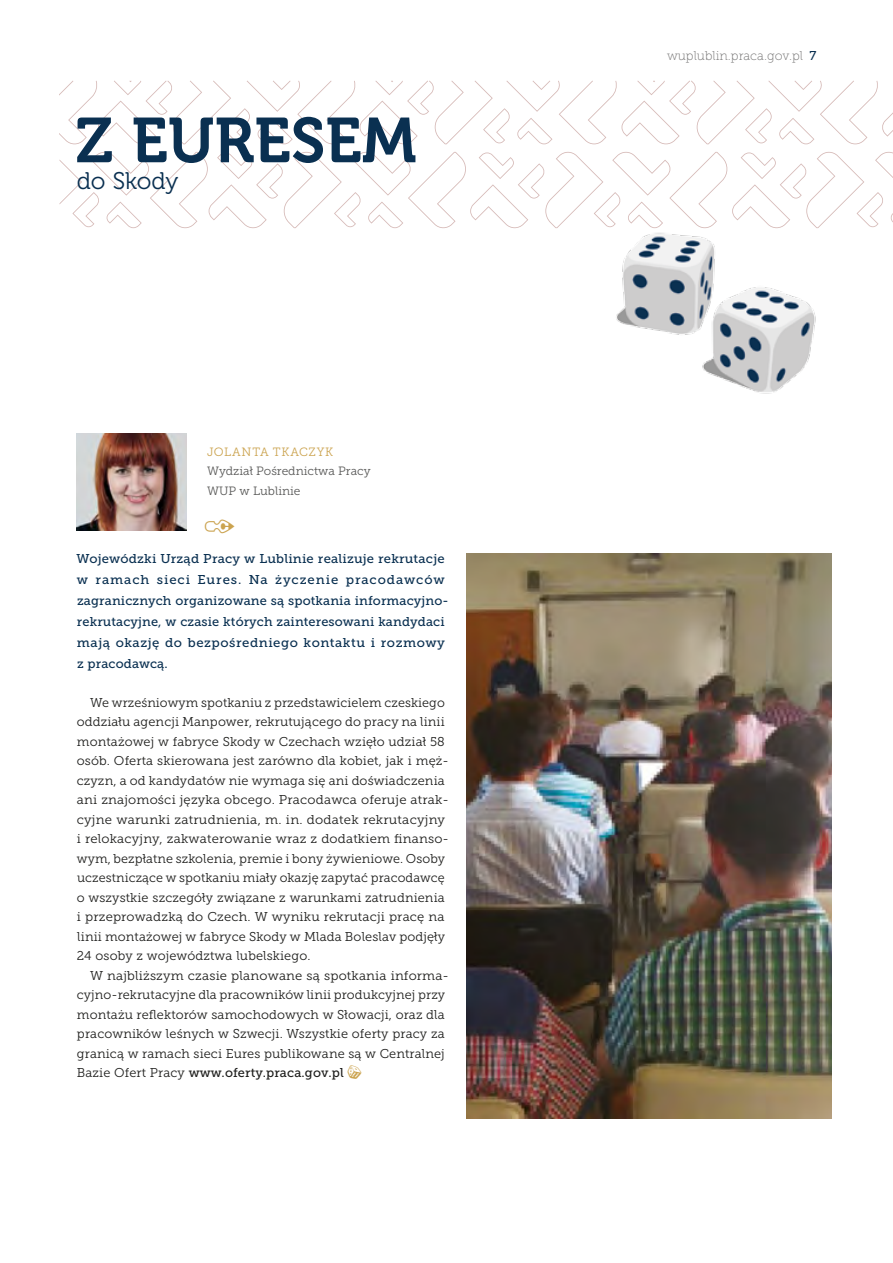
<style>
.page{position:relative;width:893px;height:1263px;background:#fff}
.page>*{position:absolute;margin:0;border:0;box-sizing:border-box;transform-origin:0 0}
.t1{font:63px "Museo 700";color:#0a3051}
.t2{font:24px "Museo 300";color:#0a3051}
.t3{font:12.75px/19.5px "Museo Slab 300";letter-spacing:.01em;color:#1d1d1b}
.t4{font:12.75px/21px "Museo Slab 500";letter-spacing:.01em;color:#0a3051}
.t5{font:12.75px "Museo Slab 500";letter-spacing:.01em;color:#1d1d1b}
.t6{font:12.75px "Museo Slab 100";color:#706f6f}
.t7{font:12px/19.5px "Museo Slab 300";color:#575756}
.t8{font:12px "Museo Slab 300";letter-spacing:.06em;color:#cba34f}
.s1{font-family:"Museo Slab 300"}
.s2{font-family:"Kingsbridge Rg Regular IKON";color:#cba34f}
.s3{font-family:"Museo Slab 500";color:#0a3051}
</style>
<div class="page">
<svg style="left:60px;top:152px;width:833px;height:76px"></svg>
<svg style="left:60px;top:81px;width:833px;height:63px"></svg>
<img style="left:467px;top:553px;width:364px;height:566px">
<img style="left:77px;top:433px;width:109px;height:97px">
<img style="left:592px;top:213px;width:246px;height:181px">
<h1 class="t1" style="left:76px;top:105px;width:342px">Z EURESEM</h1>
<h2 class="t2" style="left:77px;top:167px;width:103px">do Skody</h2>
<p class="t8" style="left:207px;top:445px;width:128px">JOLANTA TKACZYK</p>
<p class="t7" style="left:207px;top:462px;width:165px">Wydział Pośrednictwa Pracy<br>WUP w Lublinie</p>
<p class="t4" style="left:77px;top:548px;width:373px">Wojewódzki Urząd Pracy w Lublinie realizuje rekrutacje w ramach sieci Eures. Na życzenie pracodawców zagranicznych organizowane są spotkania informacyjno&shy;rekrutacyjne, w czasie których zainteresowani kandydaci mają okazję do bezpośredniego kontaktu i rozmowy z pracodawcą.</p>
<p class="t3" style="left:77px;top:693px;width:374px;text-indent:13px">We wrześniowym spotkaniu z przedstawicielem czeskiego oddziału agencji Manpower, rekrutującego do pracy na linii montażowej w fabryce Skody w Czechach wzięło udział 58 osób. Oferta skierowana jest zarówno dla kobiet, jak i męż&shy;czyzn, a od kandydatów nie wymaga się ani doświadczenia ani znajomości języka obcego. Pracodawca oferuje atrak&shy;cyjne warunki zatrudnienia, m. in. dodatek rekrutacyjny i relokacyjny, zakwaterowanie wraz z dodatkiem finanso&shy;wym, bezpłatne szkolenia, premie i bony żywieniowe. Osoby uczestniczące w spotkaniu miały okazję zapytać pracodawcę o wszystkie szczegóły związane z warunkami zatrudnienia i przeprowadzką do Czech. W wyniku rekrutacji pracę na linii montażowej w fabryce Skody w Mlada Boleslav podjęły 24 osoby z województwa lubelskiego.</p>
<p class="t3" style="left:77px;top:966px;width:374px;text-indent:13px">W najbliższym czasie planowane są spotkania informa&shy;cyjno-rekrutacyjne dla pracowników linii produkcyjnej przy montażu reflektorów samochodowych w Słowacji, oraz dla pracowników leśnych w Szwecji. Wszystkie oferty pracy za granicą w ramach sieci Eures publikowane są w Centralnej</p>
<p class="t5" style="left:77px;top:1066px;width:286px"><span class="s1">Bazie Ofert Pracy</span> www.oferty.praca.gov.pl <span class="s2">£</span></p>
<p class="t6" style="left:667px;top:49px;width:151px">wuplublin.praca.gov.pl <span class="s3">7</span></p>
</div>
